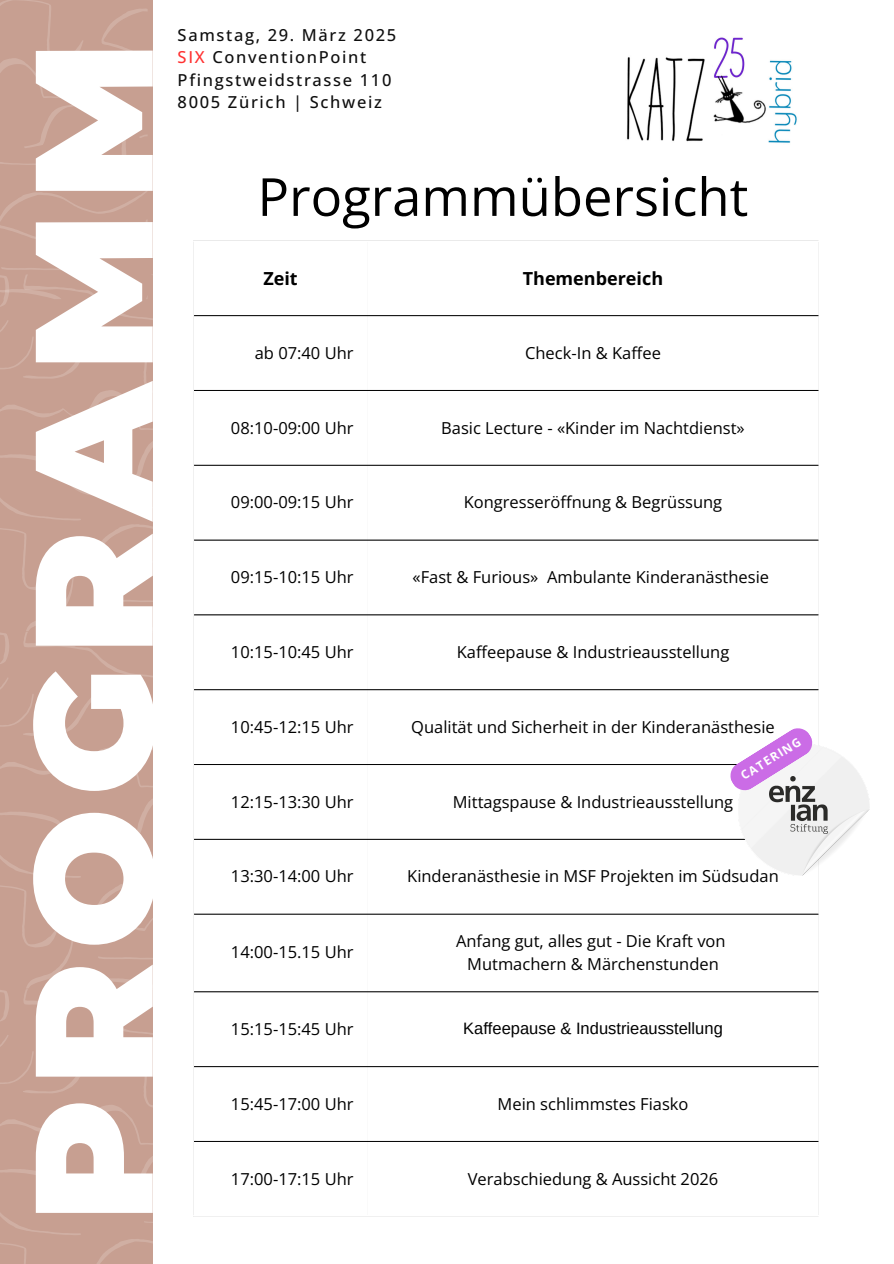
<style>
.page{position:relative;width:894px;height:1264px;background:#fff}
.page>*{position:absolute;margin:0;border:0;box-sizing:border-box;transform-origin:0 0}
.t1{font:900 166.95px "Montserrat";letter-spacing:.075em;color:#fff}
.t2{font:52.5px "Open Sans";color:#000}
.t3{font:700 18px "Open Sans";color:#000}
.t4{font:16.5px "Open Sans";color:#000}
.t5{font:500 16.5px/22.5px "Open Sans";letter-spacing:.1em;color:#0e0e0e}
.t6{font:16.5px "Arimo";color:#000}
.t7{font:700 12px "Open Sans";color:#fff}
.s1{color:#ff3131}
</style>
<div class="page">
<div style="left:0;top:0;width:152px;height:1263px;background:#c79f91"></div>
<svg style="left:0;top:0;width:83px;height:98px"></svg>
<svg style="left:102px;top:9px;width:46px;height:48px"></svg>
<svg style="left:106px;top:84px;width:42px;height:2px"></svg>
<svg style="left:0;top:104px;width:148px;height:72px"></svg>
<svg style="left:0;top:189px;width:244px;height:1074px"></svg>
<hr style="left:193px;top:241px;width:1px;height:974px;background:#fff">
<hr style="left:193px;top:240px;width:625px;height:1px;background:#fff">
<hr style="left:193px;top:1215px;width:625px;height:1px;background:#fff">
<hr style="left:194px;top:315px;width:624px;height:1px;background:#000">
<hr style="left:194px;top:390px;width:624px;height:1px;background:#000">
<hr style="left:194px;top:465px;width:624px;height:1px;background:#000">
<hr style="left:194px;top:540px;width:624px;height:1px;background:#000">
<hr style="left:194px;top:614px;width:624px;height:1px;background:#000">
<hr style="left:194px;top:689px;width:624px;height:1px;background:#000">
<hr style="left:194px;top:764px;width:624px;height:1px;background:#000">
<hr style="left:194px;top:839px;width:624px;height:1px;background:#000">
<hr style="left:194px;top:913px;width:624px;height:1px;background:#000">
<hr style="left:194px;top:991px;width:624px;height:1px;background:#000">
<hr style="left:194px;top:1066px;width:624px;height:1px;background:#000">
<hr style="left:194px;top:1141px;width:624px;height:1px;background:#000">
<img style="left:627px;top:37px;width:170px;height:106px">
<img style="left:738px;top:744px;width:131px;height:131px">
<img style="left:769px;top:776px;width:58px;height:57px">
<svg style="left:730px;top:728px;width:82px;height:62px"></svg>
<p class="t1" style="left:-9px;top:1222px;width:1182px;rotate:-90deg">PROGRAMM</p>
<p class="t5" style="left:178px;top:23px;width:220px">Samstag, 29. März 2025<br><span class="s1">SIX</span> ConventionPoint<br>Pfingstweidstrasse 110</p>
<p class="t5" style="left:178px;top:91px;width:206px">8005 Zürich | Schweiz</p>
<p class="t2" style="left:257px;top:160px;width:492px">Programmübersicht</p>
<h1 class="t3" style="left:263px;top:266px;width:36px">Zeit</h1>
<p class="t3" style="left:522px;top:266px;width:142px">Themenbereich</p>
<h3 class="t4" style="left:255px;top:341px;width:100px">ab 07:40 Uhr</h3>
<p class="t4" style="left:525px;top:341px;width:137px">Check-In &amp; Kaffee</p>
<p class="t4" style="left:231px;top:416px;width:124px">08:10-09:00 Uhr</p>
<h2 class="t4" style="left:441px;top:416px;width:305px">Basic Lecture - «Kinder im Nachtdienst»</h2>
<p class="t4" style="left:231px;top:490px;width:124px">09:00-09:15 Uhr</p>
<p class="t4" style="left:463px;top:490px;width:260px">Kongresseröffnung &amp; Begrüssung</p>
<p class="t4" style="left:231px;top:565px;width:124px">09:15-10:15 Uhr</p>
<p class="t4" style="left:412px;top:565px;width:358px">«Fast &amp; Furious» Ambulante Kinderanästhesie</p>
<p class="t4" style="left:231px;top:640px;width:124px">10:15-10:45 Uhr</p>
<p class="t4" style="left:456px;top:640px;width:274px">Kaffeepause &amp; Industrieausstellung</p>
<p class="t4" style="left:231px;top:715px;width:124px">10:45-12:15 Uhr</p>
<p class="t4" style="left:411px;top:715px;width:365px">Qualität und Sicherheit in der Kinderanästhesie</p>
<p class="t7" style="left:737px;top:769px;width:70px;rotate:-32deg">CATERING</p>
<p class="t4" style="left:231px;top:790px;width:124px">12:15-13:30 Uhr</p>
<p class="t4" style="left:452px;top:790px;width:282px">Mittagspause &amp; Industrieausstellung</p>
<p class="t4" style="left:231px;top:864px;width:124px">13:30-14:00 Uhr</p>
<p class="t4" style="left:407px;top:864px;width:373px">Kinderanästhesie in MSF Projekten im Südsudan</p>
<p class="t4" style="left:231px;top:940px;width:124px">14:00-15.15 Uhr</p>
<p class="t4" style="left:456px;top:929px;width:271px">Anfang gut, alles gut - Die Kraft von</p>
<p class="t4" style="left:467px;top:951px;width:253px">Mutmachern &amp; Märchenstunden</p>
<p class="t4" style="left:231px;top:1017px;width:124px">15:15-15:45 Uhr</p>
<p class="t6" style="left:463px;top:1018px;width:261px">Kaffeepause &amp; Industrieausstellung</p>
<p class="t4" style="left:231px;top:1092px;width:124px">15:45-17:00 Uhr</p>
<p class="t4" style="left:497px;top:1092px;width:192px">Mein schlimmstes Fiasko</p>
<p class="t4" style="left:231px;top:1166px;width:124px">17:00-17:15 Uhr</p>
<p class="t4" style="left:467px;top:1166px;width:252px">Verabschiedung &amp; Aussicht 2026</p>
</div>
